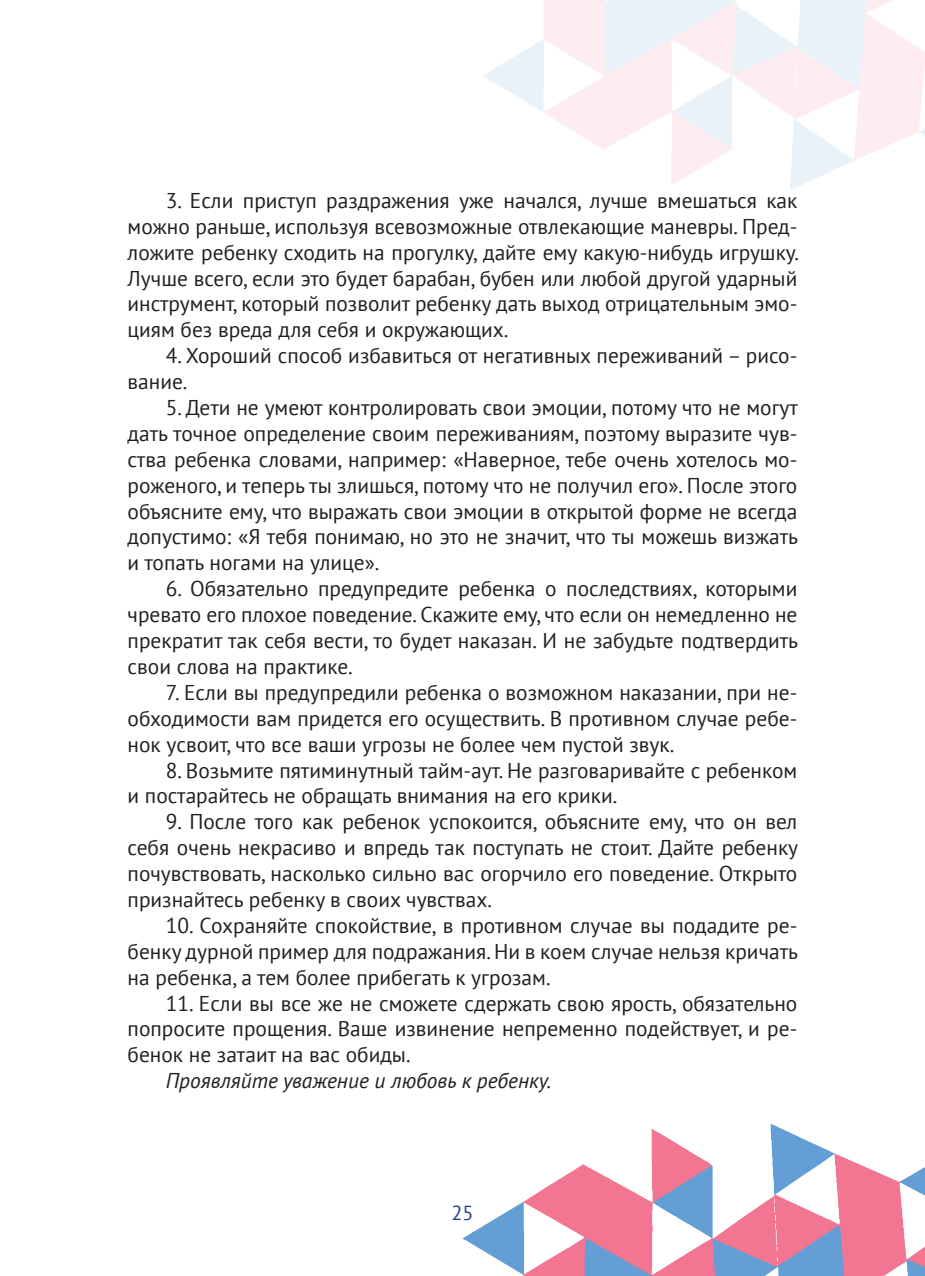
<style>
.page{position:relative;width:925px;height:1276px;background:#fff}
.page>*{position:absolute;margin:0;border:0;box-sizing:border-box;transform-origin:0 0}
.t1{font:21.38px/25.9px "PT Sans";color:#231f20;text-align:justify}
.t2{font:italic 21.38px "PT Sans";color:#231f20}
.t3{font:20.25px "PT Sans";color:#253f8e}
</style>
<div class="page">
<img style="left:464px;top:1123px;width:461px;height:153px">
<p class="t1" style="left:128px;top:187px;width:673px;text-indent:38px">3. Если приступ раздражения уже начался, лучше вмешаться как можно раньше, используя всевозможные отвлекающие маневры. Пред&shy;ложите ребенку сходить на прогулку, дайте ему какую-нибудь игрушку.<br>Лучше всего, если это будет барабан, бубен или любой другой ударный инструмент, который позволит ребенку дать выход отрицательным эмо&shy;циям без вреда для себя и окружающих.</p>
<p class="t1" style="left:128px;top:342px;width:671px;text-indent:38px">4. Хороший способ избавиться от негативных переживаний – рисо&shy;вание.</p>
<p class="t1" style="left:128px;top:394px;width:672px;text-indent:38px">5. Дети не умеют контролировать свои эмоции, потому что не могут дать точное определение своим переживаниям, поэтому выразите чув&shy;ства ребенка словами, например: «Наверное, тебе очень хотелось мо&shy;роженого, и теперь ты злишься, потому что не получил его». После этого объясните ему, что выражать свои эмоции в открытой форме не всегда допустимо: «Я тебя понимаю, но это не значит, что ты можешь визжать и топать ногами на улице».</p>
<p class="t1" style="left:128px;top:575px;width:672px;text-indent:38px">6. Обязательно предупредите ребенка о последствиях, которыми чревато его плохое поведение. Скажите ему, что если он немедленно не прекратит так себя вести, то будет наказан. И не забудьте подтвердить свои слова на практике.</p>
<p class="t1" style="left:128px;top:679px;width:671px;text-indent:38px">7. Если вы предупредили ребенка о возможном наказании, при не&shy;обходимости вам придется его осуществить. В противном случае ребе&shy;нок усвоит, что все ваши угрозы не более чем пустой звук.</p>
<p class="t1" style="left:128px;top:756px;width:671px;text-indent:38px">8. Возьмите пятиминутный тайм-аут. Не разговаривайте с ребенком и постарайтесь не обращать внимания на его крики.</p>
<p class="t1" style="left:128px;top:808px;width:672px;text-indent:38px">9. После того как ребенок успокоится, объясните ему, что он вел себя очень некрасиво и впредь так поступать не стоит. Дайте ребенку почувствовать, насколько сильно вас огорчило его поведение. Открыто признайтесь ребенку в своих чувствах.</p>
<p class="t1" style="left:128px;top:912px;width:672px;text-indent:38px">10. Сохраняйте спокойствие, в противном случае вы подадите ре&shy;бенку дурной пример для подражания. Ни в коем случае нельзя кричать на ребенка, а тем более прибегать к угрозам.</p>
<p class="t1" style="left:128px;top:989px;width:671px;text-indent:38px">11. Если вы все же не сможете сдержать свою ярость, обязательно попросите прощения. Ваше извинение непременно подействует, и ре&shy;бенок не затаит на вас обиды.</p>
<p class="t2" style="left:166px;top:1067px;width:387px">Проявляйте уважение и любовь к ребенку.</p>
<p class="t3" style="left:451px;top:1199px;width:24px">25</p>
</div>
